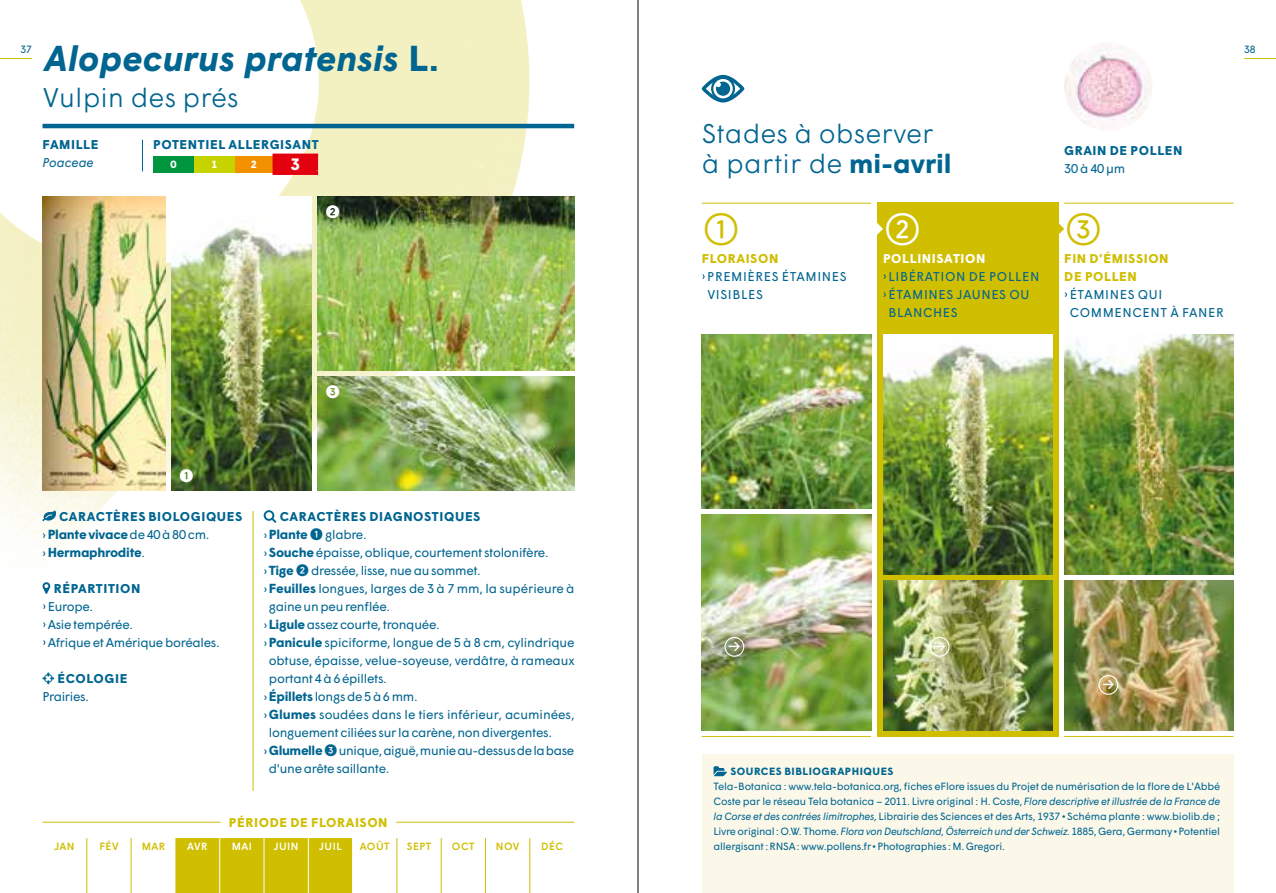
<style>
.page{position:relative;width:1276px;height:893px;background:#fff}
.page>*{position:absolute;margin:0;border:0;box-sizing:border-box;transform-origin:0 0}
.t1{font:300 45px "Wigrum";color:#d0be00}
.t2{font:300 45px "Wigrum";color:#fff}
.t3{font:italic 700 36px "Wigrum";letter-spacing:.01em;color:#006590}
.t4{font:300 27px/30px "Wigrum";color:#006590}
.t5{font:18px "Wigrum";color:#fff}
.t6{font:700 16.5px "Wigrum";color:#fff}
.t7{font:700 13.2px/18px "Wigrum";letter-spacing:-.02em;color:#006590}
.t8{font:12.75px/18px "Wigrum";letter-spacing:-.015em;color:#006590}
.t9{font:700 12.75px "Wigrum";letter-spacing:.045em;color:#006590}
.t10{font:12.75px/18px "Wigrum";letter-spacing:.045em;color:#006590}
.t11{font:700 12.75px/18px "Wigrum";letter-spacing:.045em;color:#d0be00}
.t12{font:700 12.75px "Wigrum";letter-spacing:.045em;color:#fff}
.t13{font:italic 12.75px "Wigrum";color:#006590}
.t14{font:12.75px "Wigrum";letter-spacing:.065em;color:#006590}
.t15{font:10.5px/15px "Wigrum";letter-spacing:-.02em;color:#006590;text-align:justify}
.t16{font:500 10.5px "Wigrum";letter-spacing:.045em;color:#d0be00}
.t17{font:700 10.5px "Wigrum";letter-spacing:.045em;color:#006590}
.t18{font:500 10.5px "Wigrum";letter-spacing:.045em;color:#fff}
.t19{font:700 10.5px "Wigrum";color:#fff}
.s1{font-style:normal}
.s2{font-weight:700}
.s3{font-weight:400;font-size:12.75px}
.s4{font-weight:700;font-size:13.2px}
.s5{font-size:16.5px}
.s6{font-style:italic}
</style>
<div class="page">
<img style="left:0;top:0;width:529px;height:656px">
<div style="left:877px;top:203px;width:181px;height:534px;background:#d0be00"></div>
<hr style="left:1064px;top:736px;width:169px;height:1px;background:#d0be00">
<hr style="left:702px;top:736px;width:169px;height:1px;background:#d0be00">
<svg style="left:1058px;top:223px;width:6px;height:12px"></svg>
<svg style="left:877px;top:223px;width:6px;height:12px"></svg>
<hr style="left:1064px;top:203px;width:169px;height:1px;background:#d0be00">
<hr style="left:702px;top:203px;width:169px;height:1px;background:#d0be00">
<img style="left:1064px;top:43px;width:88px;height:88px;border-radius:44px">
<img style="left:318px;top:197px;width:256px;height:174px">
<img style="left:702px;top:335px;width:169px;height:174px">
<img style="left:702px;top:515px;width:169px;height:216px">
<img style="left:318px;top:377px;width:256px;height:114px">
<img style="left:172px;top:197px;width:140px;height:294px">
<img style="left:883px;top:335px;width:169px;height:240px">
<img style="left:883px;top:581px;width:169px;height:150px">
<img style="left:1064px;top:581px;width:169px;height:150px">
<img style="left:43px;top:197px;width:123px;height:294px">
<img style="left:1064px;top:335px;width:169px;height:240px">
<hr style="left:1244px;top:58px;width:32px;height:1px;background:#d0be00">
<hr style="left:0;top:58px;width:32px;height:1px;background:#d0be00">
<div style="left:702px;top:755px;width:531px;height:138px;background:#fbf8ea"></div>
<hr style="left:43px;top:124px;width:531px;height:4px;background:#006590">
<svg style="left:264px;top:510px;width:12px;height:13px"></svg>
<svg style="left:43px;top:511px;width:13px;height:10px"></svg>
<svg style="left:43px;top:582px;width:7px;height:12px"></svg>
<svg style="left:43px;top:673px;width:11px;height:11px"></svg>
<svg style="left:713px;top:766px;width:14px;height:10px"></svg>
<svg style="left:702px;top:75px;width:42px;height:28px"></svg>
<hr style="left:142px;top:140px;width:1px;height:31px;background:#006590">
<div style="left:175px;top:838px;width:177px;height:55px;background:#d0be00"></div>
<hr style="left:485px;top:838px;width:1px;height:55px;background:#d0be00">
<hr style="left:529px;top:838px;width:1px;height:55px;background:#d0be00">
<hr style="left:86px;top:838px;width:1px;height:55px;background:#d0be00">
<hr style="left:131px;top:838px;width:1px;height:55px;background:#d0be00">
<hr style="left:264px;top:838px;width:1px;height:55px;background:#fff">
<hr style="left:308px;top:838px;width:1px;height:55px;background:#fff">
<hr style="left:441px;top:838px;width:1px;height:55px;background:#d0be00">
<hr style="left:396px;top:838px;width:1px;height:55px;background:#d0be00">
<hr style="left:219px;top:838px;width:1px;height:55px;background:#fff">
<hr style="left:43px;top:822px;width:531px;height:1px;background:#d0be00">
<div style="left:221px;top:818px;width:175px;height:8px;background:#fff"></div>
<div style="left:724px;top:637px;width:20px;height:20px;border:1px solid #fff;border-radius:50%"></div>
<div style="left:929px;top:637px;width:20px;height:20px;border:1px solid #fff;border-radius:50%"></div>
<div style="left:1098px;top:675px;width:20px;height:20px;border:1px solid #fff;border-radius:50%"></div>
<hr style="left:253px;top:511px;width:1px;height:280px;background:#d0be00">
<div style="left:153px;top:156px;width:41px;height:17px;background:#00963f"></div>
<div style="left:194px;top:156px;width:41px;height:17px;background:#c7d300"></div>
<div style="left:235px;top:156px;width:40px;height:17px;background:#f39100"></div>
<div style="left:275px;top:156px;width:41px;height:17px;background:#e3000f"></div>
<hr style="left:272px;top:154px;width:46px;height:4px;background:#e3000f">
<div style="left:272px;top:158px;width:5px;height:12px;background:#e3000f"></div>
<div style="left:313px;top:158px;width:5px;height:12px;background:#e3000f"></div>
<div style="left:272px;top:170px;width:46px;height:5px;background:#e3000f"></div>
<hr style="left:638px;top:0;width:1px;height:893px;background:#000">
<h2 class="t3" style="left:45px;top:31px;width:396px">Alopecurus pratensis <span class="s1">L.</span></h2>
<h3 class="t4" style="left:43px;top:80px;width:197px">Vulpin des prés</h3>
<p class="t9" style="left:43px;top:135px;width:57px">FAMILLE</p>
<p class="t13" style="left:43px;top:153px;width:53px">Poaceae</p>
<p class="t15" style="left:20px;top:41px;width:13px">37</p>
<p class="t15" style="left:1244px;top:41px;width:13px">38</p>
<h3 class="t4" style="left:702px;top:116px;width:251px">Stades à observer à partir de <span class="s2">mi-avril</span></h3>
<p class="t9" style="left:153px;top:135px;width:167px">POTENTIEL ALLERGISANT</p>
<p class="t19" style="left:171px;top:157px;width:8px">0</p>
<p class="t19" style="left:212px;top:157px;width:8px">1</p>
<p class="t19" style="left:251px;top:157px;width:8px">2</p>
<p class="t6" style="left:290px;top:152px;width:11px">3</p>
<p class="t9" style="left:1064px;top:141px;width:120px">GRAIN DE POLLEN</p>
<p class="t14" style="left:1064px;top:159px;width:63px">30à40µm</p>
<h3 class="t5" style="left:325px;top:198px;width:17px">➋</h3>
<h3 class="t5" style="left:325px;top:378px;width:17px">➌</h3>
<h3 class="t5" style="left:179px;top:462px;width:17px">➊</h3>
<p class="t9" style="left:59px;top:507px;width:185px">CARACTÈRES BIOLOGIQUES</p>
<p class="t7" style="left:43px;top:524px;width:168px"><span class="s3">›</span>Plantevivace<span class="s3">de40à80cm. ›</span>Hermaphrodite<span class="s3">.</span></p>
<p class="t9" style="left:54px;top:579px;width:88px">RÉPARTITION</p>
<p class="t8" style="left:48px;top:596px;width:173px">Europe.<br>Asietempérée.<br>AfriqueetAmériqueboréales.</p>
<p class="t9" style="left:58px;top:669px;width:71px">ÉCOLOGIE</p>
<p class="t8" style="left:43px;top:686px;width:48px">Prairies.</p>
<p class="t9" style="left:280px;top:507px;width:202px">CARACTÈRES DIAGNOSTIQUES</p>
<p class="t8" style="left:264px;top:524px;width:104px">›<span class="s4">Plante</span><span class="s5">➊</span>glabre.</p>
<p class="t8" style="left:264px;top:542px;width:286px">›<span class="s4">Souche</span>épaisse,oblique,courtement stolonifère.</p>
<p class="t8" style="left:264px;top:560px;width:218px">›<span class="s4">Tige</span><span class="s5">➋</span>dressée,lisse,nueausommet.</p>
<p class="t8" style="left:264px;top:578px;width:312px">›<span class="s4">Feuilles</span> longues, larges de 3 à 7 mm, la supérieure à</p>
<p class="t8" style="left:269px;top:596px;width:123px">gaineunpeurenflée.</p>
<p class="t8" style="left:264px;top:614px;width:177px">›<span class="s4">Ligule</span>assezcourte,tronquée.</p>
<p class="t8" style="left:264px;top:632px;width:312px">›<span class="s4">Panicule</span> spiciforme, longue de 5 à 8 cm, cylindrique</p>
<p class="t8" style="left:269px;top:650px;width:307px">obtuse, épaisse, velue-soyeuse, verdâtre, à rameaux</p>
<p class="t8" style="left:269px;top:668px;width:119px">portant4à6épillets.</p>
<p class="t8" style="left:264px;top:686px;width:155px">›<span class="s4">Épillets</span> longsde5à6mm.</p>
<p class="t8" style="left:264px;top:704px;width:312px">›<span class="s4">Glumes</span> soudées dans le tiers inférieur, acuminées,</p>
<p class="t8" style="left:269px;top:722px;width:284px">longuementciliées sur lacarène,nondivergentes.</p>
<p class="t8" style="left:264px;top:740px;width:312px">› <span class="s4">Glumelle</span><span class="s5">➌</span>unique,aiguë,munieau-dessusdelabase</p>
<p class="t8" style="left:269px;top:758px;width:122px">d'unearêtesaillante.</p>
<p class="t11" style="left:229px;top:812px;width:160px">PÉRIODE DE FLORAISON</p>
<p class="t16" style="left:54px;top:838px;width:22px">JAN</p>
<p class="t16" style="left:99px;top:838px;width:21px">FÉV</p>
<p class="t16" style="left:142px;top:838px;width:25px">MAR</p>
<p class="t18" style="left:187px;top:838px;width:22px">AVR</p>
<p class="t18" style="left:232px;top:838px;width:22px">MAI</p>
<p class="t18" style="left:274px;top:838px;width:26px">JUIN</p>
<p class="t18" style="left:319px;top:838px;width:24px">JUIL</p>
<p class="t16" style="left:360px;top:838px;width:31px">AOÛT</p>
<p class="t16" style="left:407px;top:838px;width:26px">SEPT</p>
<p class="t16" style="left:452px;top:838px;width:24px">OCT</p>
<p class="t16" style="left:496px;top:838px;width:25px">NOV</p>
<p class="t16" style="left:541px;top:838px;width:23px">DÉC</p>
<h1 class="t1" style="left:702px;top:195px;width:40px">➀</h1>
<p class="t11" style="left:702px;top:248px;width:78px">FLORAISON</p>
<p class="t10" style="left:707px;top:266px;width:141px">PREMIÈRES ÉTAMINES<br>VISIBLES</p>
<h1 class="t2" style="left:883px;top:195px;width:40px">➁</h1>
<p class="t12" style="left:883px;top:249px;width:104px">POLLINISATION</p>
<p class="t10" style="left:888px;top:266px;width:152px">LIBÉRATION DE POLLEN<br>ÉTAMINES JAUNES OU<br>BLANCHES</p>
<h1 class="t1" style="left:1064px;top:195px;width:40px">➂</h1>
<p class="t11" style="left:1064px;top:248px;width:106px">FIN D’ÉMISSION<br>DE POLLEN</p>
<p class="t10" style="left:1069px;top:284px;width:155px">ÉTAMINES QUI<br>COMMENCENT À FANER</p>
<h3 class="t5" style="left:727px;top:631px;width:15px">→</h3>
<h3 class="t5" style="left:932px;top:631px;width:15px">→</h3>
<h3 class="t5" style="left:1101px;top:669px;width:15px">→</h3>
<p class="t17" style="left:730px;top:764px;width:164px">SOURCES BIBLIOGRAPHIQUES</p>
<p class="t15" style="left:713px;top:778px;width:508px">Tela-Botanica : www.tela-botanica.org, fiches eFlore issues du Projet de numérisation de la flore de L'Abbé Coste par le réseau Tela botanica – 2011. Livre original : H. Coste, <span class="s6">Flore descriptive et illustrée de la France de la Corse et des contrées limitrophes,</span> Librairie des Sciences et des Arts, 1937 <span class="s2">•</span> Schéma plante : www.biolib.de ; Livre original : O.W. Thome.<span class="s6">Flora von Deutschland, Österreich und der Schweiz.</span>1885, Gera, Germany <span class="s2">•</span> Potentiel allergisant:RNSA:www.pollens.fr <span class="s2">•</span>Photographies :M.Gregori.</p>
</div>
